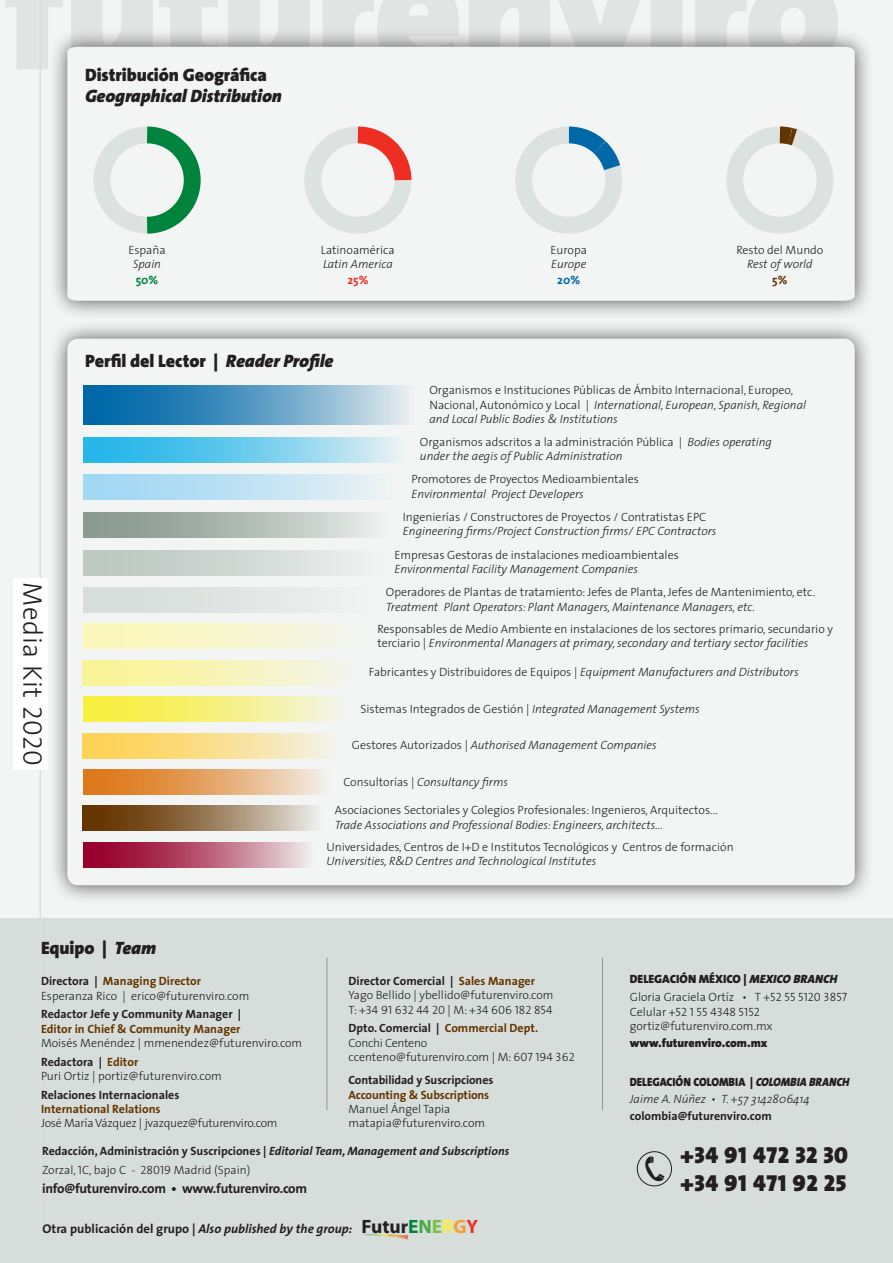
<style>
.page{position:relative;width:893px;height:1263px;background:#f3f5f4}
.page>*{position:absolute;margin:0;border:0;box-sizing:border-box;transform-origin:0 0}
.t1{font:32.25px "Communications P01";color:#231f20}
.t2{font:300 27px "The Sans";letter-spacing:.02em;color:#231f20}
.t3{font:23.25px/27.9px "The Sans Black Caps";letter-spacing:.02em;color:#231f20}
.t4{font:700 19.35px "Myriad";color:#231f20}
.t5{font:italic 900 18px/21.6px "The Sans";letter-spacing:-.005em;color:#231f20}
.t6{font:900 18px "The Sans";letter-spacing:-.005em;color:#231f20}
.t7{font:700 13.5px "The Sans";letter-spacing:-.02em;color:#231f20}
.t8{font:700 12.75px "The Sans";color:#231f20}
.t9{font:300 12px/14.4px "The Sans";color:#231f20}
.t10{font:italic 300 12px/14.4px "The Sans";color:#231f20}
.t11{font:300 12px/14.4px "The Sans";letter-spacing:-.02em;color:#231f20}
.t12{font:italic 700 12px "The Sans";color:#231f20}
.t13{font:900 12px "The Sans";color:#231f20}
.t14{font:900 12px "The Sans";color:#231f20;scale:.92 1}
.t15{font:700 12px "The Sans";color:#231f20}
.t16{font:700 12px "The Sans";color:#00843d}
.t17{font:700 12px "The Sans";color:#ee2e22}
.t18{font:700 12px "The Sans";color:#0068a9}
.t19{font:700 12px "The Sans";color:#653500}
.t20{font:5.7px "Times";color:#231f20}
.s1{font-style:normal}
.s2{font-family:"The Sans Light Caps";font-weight:400}
.s3{font-style:italic}
.s4{font-weight:700}
.s5{font-weight:700;color:#653500}
.s6{color:#00843d}
.s7{color:#44aa42}
.s8{color:#79c142}
.s9{color:#f8ef40}
.s10{color:#f89d31}
.s11{color:#ee2e22}
</style>
<div class="page">
<div style="left:0;top:918px;width:893px;height:345px;background:#d7ddda"></div>
<hr style="left:40px;top:332px;width:1px;height:891px;background:#d8dfe3">
<hr style="left:57px;top:1221px;width:836px;height:2px;background:#d7ddda">
<hr style="left:40px;top:0;width:1px;height:332px;background:#d8dfe3">
<hr style="left:41px;top:1221px;width:31px;height:2px;background:#d7ddda">
<div style="left:48px;top:320px;width:825px;height:584px;background:#231f20;opacity:.75"></div>
<div style="left:67px;top:339px;width:788px;height:546px;background:#f3f5f4;border-radius:11px"></div>
<svg style="left:83px;top:386px;width:326px;height:39px"></svg>
<svg style="left:83px;top:437px;width:315px;height:25px"></svg>
<div style="left:83px;top:475px;width:315px;height:25px;background:linear-gradient(to right,#99d4f4,#eaf1f4)"></div>
<div style="left:83px;top:512px;width:306px;height:26px;background:linear-gradient(to right,#7e9085,#e7eae9)"></div>
<div style="left:83px;top:550px;width:298px;height:25px;background:linear-gradient(to right,#b7c3be,#edf0ee)"></div>
<div style="left:83px;top:587px;width:289px;height:26px;background:linear-gradient(to right,#d3dad6,#eff2f1)"></div>
<div style="left:83px;top:624px;width:281px;height:25px;background:linear-gradient(to right,#fdf8b2,#f3f5ed)"></div>
<svg style="left:83px;top:697px;width:256px;height:25px"></svg>
<svg style="left:83px;top:733px;width:247px;height:25px"></svg>
<svg style="left:83px;top:769px;width:241px;height:26px"></svg>
<svg style="left:83px;top:806px;width:234px;height:25px"></svg>
<svg style="left:83px;top:842px;width:226px;height:25px"></svg>
<div style="left:83px;top:660px;width:272px;height:26px;background:linear-gradient(to right,#faf48c,#f3f4e9)"></div>
<div style="left:637px;top:1151px;width:35px;height:35px;border:1px solid #231f20;border-radius:50%"></div>
<hr style="left:327px;top:958px;width:1px;height:152px;background:#8b9b92">
<hr style="left:602px;top:958px;width:1px;height:152px;background:#8b9b92">
<div style="left:48px;top:28px;width:825px;height:292px;background:#231f20;opacity:.75"></div>
<svg style="left:67px;top:47px;width:788px;height:254px"></svg>
<svg style="left:296px;top:118px;width:124px;height:124px"></svg>
<svg style="left:85px;top:118px;width:124px;height:124px"></svg>
<svg style="left:507px;top:118px;width:126px;height:124px"></svg>
<svg style="left:718px;top:116px;width:124px;height:126px"></svg>
<div style="left:13px;top:578px;width:35px;height:192px;background:#fff"></div>
<svg style="left:362px;top:1234px;width:47px;height:6px"></svg>
<div style="left:409px;top:1234px;width:74px;height:11px;background:#d7ddda"></div>
<p class="t5" style="left:85px;top:63px;width:198px"><span class="s1">Distribución Geográfica<br></span>Geographical Distribution</p>
<p class="t2" style="left:55px;top:582px;width:185px;rotate:90deg">Media Kit <span class="s2">2020</span></p>
<p class="t9" style="left:128px;top:243px;width:39px;line-height:13.5px;text-align:center">España<br><span class="s3">Spain</span></p>
<p class="t16" style="left:136px;top:270px;width:24px">50%</p>
<p class="t9" style="left:321px;top:243px;width:75px;line-height:13.5px">Latinoamérica<br><span class="s3">Latin America</span></p>
<p class="t17" style="left:347px;top:270px;width:23px">25%</p>
<p class="t6" style="left:85px;top:346px;width:250px">Perfil del Lector | <span class="s3">Reader Profile</span></p>
<p class="t9" style="left:550px;top:243px;width:38px;line-height:13.5px">Europa<br><span class="s3">Europe</span></p>
<p class="t18" style="left:557px;top:270px;width:24px">20%</p>
<p class="t9" style="left:736px;top:243px;width:89px;line-height:13.5px;text-align:center">Resto del Mundo<br><span class="s3">Rest of world</span></p>
<p class="t19" style="left:772px;top:270px;width:17px">5%</p>
<p class="t9" style="left:429px;top:383px;width:378px">Organismos e Instituciones Públicas de Ámbito Internacional, Europeo,<br>Nacional, Autonómico y Local | <span class="s3">International, European, Spanish, Regional and Local Public Bodies &amp; Institutions</span></p>
<p class="t10" style="left:420px;top:434px;width:354px"><span class="s1">Organismos adscritos a la administración Pública |</span> Bodies operating under the aegis of Public Administration</p>
<p class="t9" style="left:411px;top:472px;width:229px">Promotores de Proyectos Medioambientales<br><span class="s3">Environmental Project Developers</span></p>
<p class="t9" style="left:403px;top:509px;width:305px">Ingenierías / Constructores de Proyectos / Contratistas EPC</p>
<p class="t10" style="left:403px;top:524px;width:315px">Engineering firms/Project Construction firms/ EPC Contractors</p>
<p class="t9" style="left:394px;top:547px;width:286px">Empresas Gestoras de instalaciones medioambientales</p>
<p class="t10" style="left:394px;top:561px;width:245px">Environmental Facility Management Companies</p>
<p class="t9" style="left:386px;top:584px;width:431px">Operadores de Plantas de tratamiento: Jefes de Planta, Jefes de Mantenimiento, etc.<br><span class="s3">Treatment Plant Operators: Plant Managers, Maintenance Managers, etc.</span></p>
<p class="t9" style="left:377px;top:621px;width:457px">Responsables de Medio Ambiente en instalaciones de los sectores primario, secundario y terciario | <span class="s3">Environmental Managers at primary, secondary and tertiary sector facilities</span></p>
<p class="t10" style="left:369px;top:664px;width:431px"><span class="s1">Fabricantes y Distribuidores de Equipos |</span> Equipment Manufacturers and Distributors</p>
<p class="t9" style="left:360px;top:701px;width:341px">Sistemas Integrados de Gestión | <span class="s3">Integrated Management Systems</span></p>
<p class="t10" style="left:352px;top:738px;width:306px"><span class="s1">Gestores Autorizados |</span> Authorised Management Companies</p>
<p class="t10" style="left:343px;top:774px;width:166px"><span class="s1">Consultorías |</span> Consultancy firms</p>
<p class="t9" style="left:335px;top:803px;width:384px">Asociaciones Sectoriales y Colegios Profesionales: Ingenieros, Arquitectos...<br><span class="s3">Trade Associations and Professional Bodies: Engineers, architects...</span></p>
<p class="t9" style="left:326px;top:839px;width:409px">Universidades, Centros de I+D e Institutos Tecnológicos y Centros de formación<br><span class="s3">Universities, R&amp;D Centres and Technological Institutes</span></p>
<p class="t6" style="left:41px;top:933px;width:117px">Equipo | <span class="s3">Team</span></p>
<p class="t9" style="left:41px;top:973px;width:210px"><span class="s4">Directora |</span> <span class="s5">Managing Director<br></span>Esperanza Rico | erico@futurenviro.com</p>
<p class="t9" style="left:41px;top:1006px;width:263px"><span class="s4">Redactor Jefe y Community Manager |<br></span><span class="s5">Editor in Chief &amp; Community Manager<br></span>Moisés Menéndez | mmenendez@futurenviro.com</p>
<p class="t9" style="left:41px;top:1054px;width:182px"><span class="s4">Redactora |</span> <span class="s5">Editor<br></span>Puri Ortiz | portiz@futurenviro.com</p>
<p class="t11" style="left:41px;top:1087px;width:238px"><span class="s4">Relaciones Internacionales<br></span><span class="s5">International Relations<br></span>José María Vázquez | jvazquez@futurenviro.com</p>
<p class="t13" style="left:630px;top:969px;width:209px">DELEGACIÓN MÉXICO | <span class="s3">MEXICO BRANCH</span></p>
<p class="t9" style="left:630px;top:989px;width:219px">Gloria Graciela Ortíz • T +<span class="s2">52 55 5120 3857<br></span>Celular +<span class="s2">52 1 55 4348 5152 </span>gortiz@futurenviro.com.mx</p>
<p class="t13" style="left:630px;top:1032px;width:139px">www.futurenviro.com.mx</p>
<p class="t9" style="left:348px;top:973px;width:206px"><span class="s4">Director Comercial |</span> <span class="s5">Sales Manager<br></span>Yago Bellido | ybellido@futurenviro.com<br>T: <span class="s2">+34 91 632 44 20 | M: +34 606 182 854</span></p>
<p class="t9" style="left:348px;top:1021px;width:228px"><span class="s4">Dpto. Comercial |</span> <span class="s5">Commercial Dept.<br></span>Conchi Centeno<br>ccenteno@futurenviro.com <span class="s2">| M: 607 194 362</span></p>
<p class="t9" style="left:348px;top:1072px;width:146px"><span class="s4">Contabilidad y Suscripciones<br></span><span class="s5">Accounting &amp; Subscriptions<br></span>Manuel Ángel Tapia matapia@futurenviro.com</p>
<p class="t14" style="left:630px;top:1071px;width:240px">DELEGACIÓN COLOMBIA | <span class="s3">COLOMBIA BRANCH</span></p>
<p class="t10" style="left:630px;top:1092px;width:182px">Jaime A. Núñez • T. +57 3142806414</p>
<p class="t15" style="left:630px;top:1106px;width:143px">colombia@futurenviro.com</p>
<p class="t12" style="left:42px;top:1141px;width:469px"><span class="s1">Redacción, Administración y Suscripciones |</span> Editorial Team, Management and Subscriptions</p>
<p class="t9" style="left:42px;top:1162px;width:210px">Zorzal, <span class="s2">1</span>C, bajo C - <span class="s2">28019</span> Madrid (Spain)</p>
<p class="t7" style="left:42px;top:1177px;width:267px">info@futurenviro.com • www.futurenviro.com</p>
<p class="t20" style="left:395px;top:1147px;width:54px">verde E pantone 356 C</p>
<p class="t8" style="left:43px;top:1218px;width:311px">Otra publicación del grupo | <span class="s3">Also published by the group:</span></p>
<p class="t4" style="left:361px;top:1216px;width:118px">Futur<span class="s6">E</span><span class="s7">N</span><span class="s8">E</span><span class="s9">R</span><span class="s10">G</span><span class="s11">Y</span></p>
<p class="t1" style="left:640px;top:1146px;width:31px">t</p>
<p class="t3" style="left:681px;top:1141px;width:169px">+34 91 472 32 30 +34 91 471 92 25</p>
</div>
